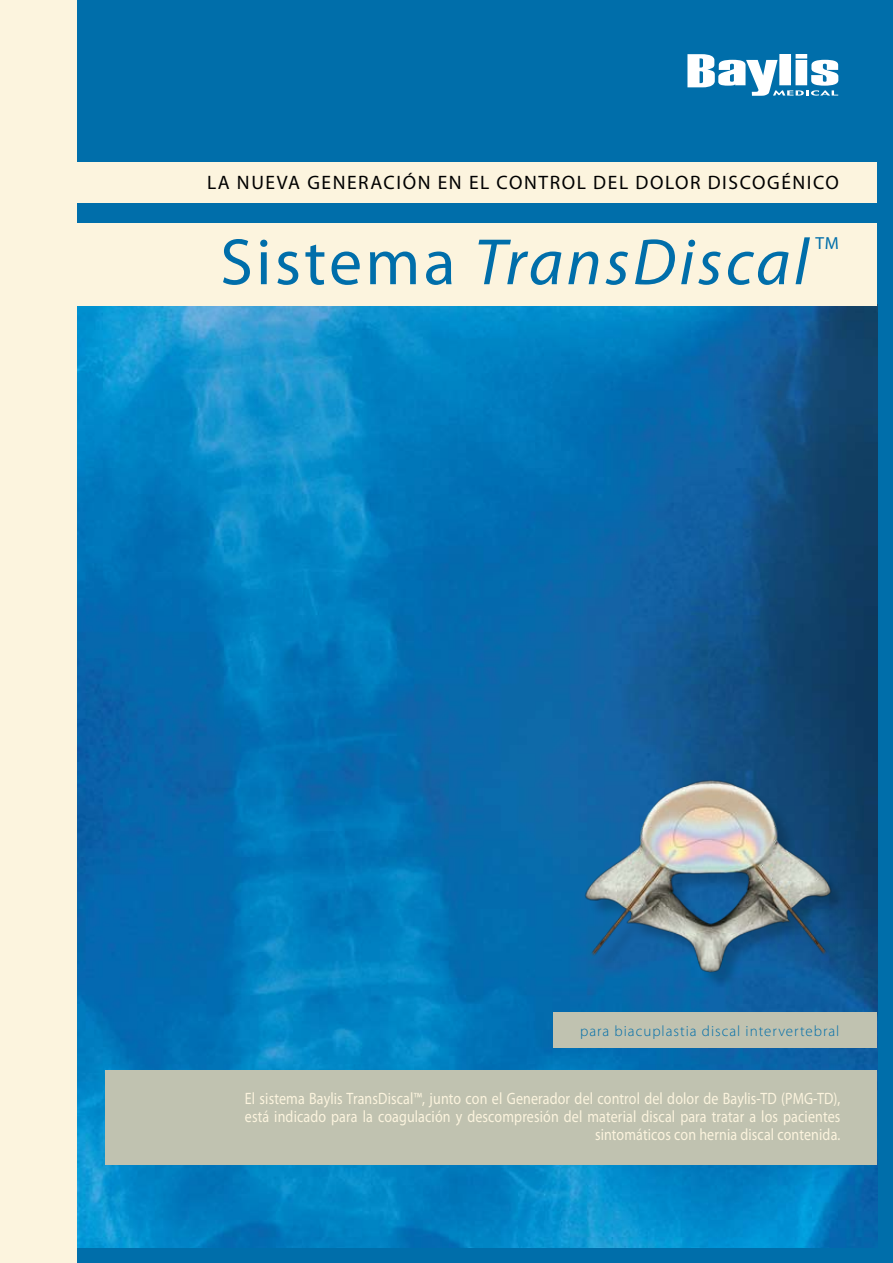
<style>
.page{position:relative;width:893px;height:1263px;background:#006eaa}
.page>*{position:absolute;margin:0;border:0;box-sizing:border-box;transform-origin:0 0}
.t1{font:italic 66px "Myriad Pro";letter-spacing:.05em;color:#006eaa}
.t2{font:19.5px "Myriad Pro";letter-spacing:.08em;color:#000}
.t3{font:17.55px "Myriad Pro";color:#006eaa}
.t4{font:16.5px/18px "Myriad Pro";letter-spacing:.01em;color:#fcf4de;text-align:right;scale:.85 1}
.t5{font:300 15px "Myriad Pro";letter-spacing:.065em;color:#006eaa}
.s1{font-style:normal}
</style>
<div class="page">
<img style="left:76px;top:305px;width:801px;height:942px">
<div style="left:0;top:0;width:76px;height:1263px;background:#fcf4de"></div>
<div style="left:60px;top:162px;width:817px;height:41px;background:#fcf4de"></div>
<div style="left:55px;top:223px;width:822px;height:82px;background:#fcf4de"></div>
<div style="left:553px;top:1013px;width:324px;height:35px;background:#c0c2b0"></div>
<div style="left:106px;top:1070px;width:771px;height:95px;background:#c0c2b0"></div>
<svg style="left:687px;top:54px;width:151px;height:42px"></svg>
<div style="left:587px;top:783px;width:306px;height:248px;background:#000;opacity:.2"></div>
<img style="left:565px;top:761px;width:288px;height:226px">
<p class="t2" style="left:207px;top:171px;width:633px">LA NUEVA GENERACIÓN EN EL CONTROL DEL DOLOR DISCOGÉNICO</p>
<h1 class="t1" style="left:220px;top:221px;width:590px"><span class="s1">Sistema</span> TransDiscal</h1>
<p class="t3" style="left:815px;top:232px;width:25px">TM</p>
<p class="t5" style="left:580px;top:1022px;width:261px">para biacuplastia discal intervertebral</p>
<p class="t4" style="left:245px;top:1089px;width:702px">El sistema Baylis TransDiscal™, junto con el Generador del control del dolor de Baylis-TD (PMG-TD), está indicado para la coagulación y descompresión del material discal para tratar a los pacientes sintomáticos con hernia discal contenida.</p>
</div>
